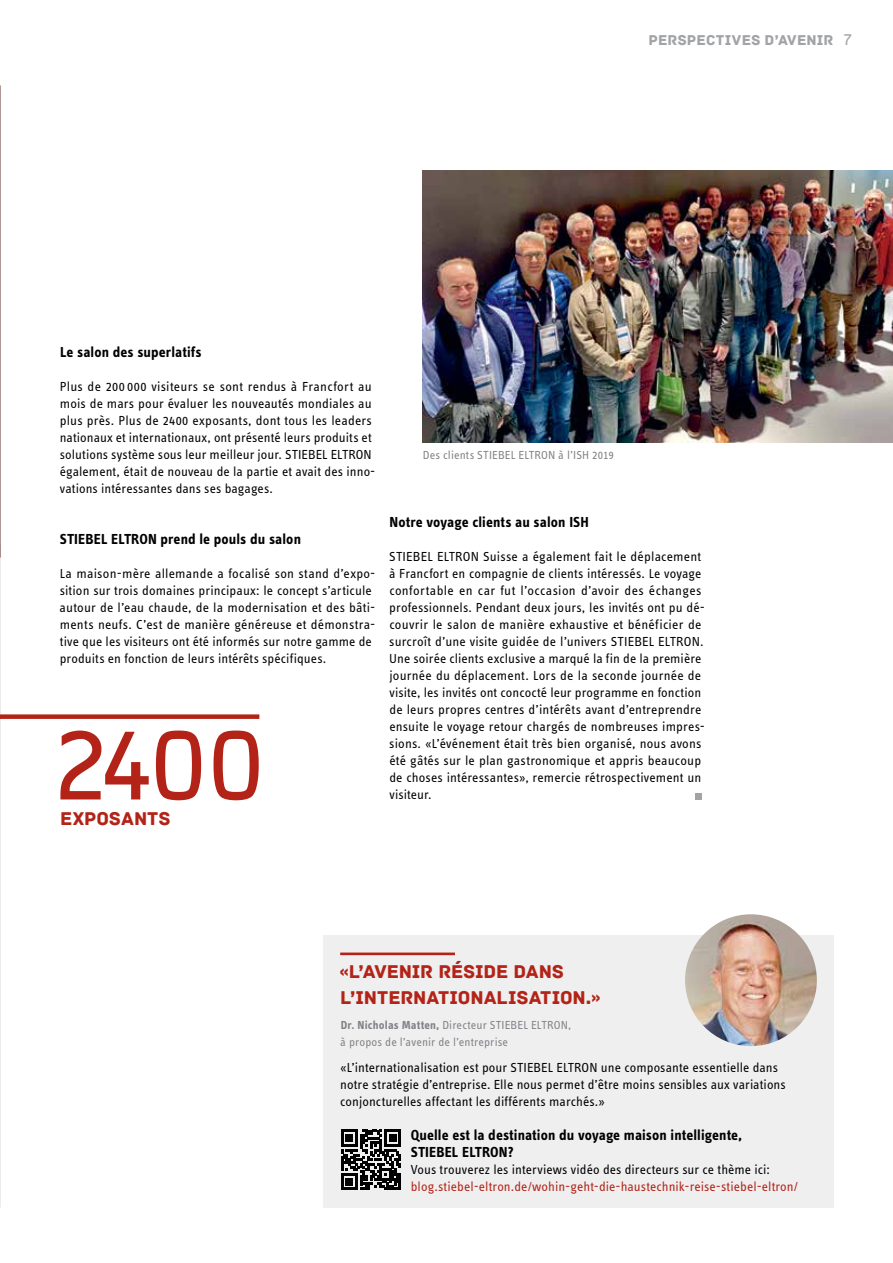
<style>
.page{position:relative;width:893px;height:1263px;background:#fff}
.page>*{position:absolute;margin:0;border:0;box-sizing:border-box;transform-origin:0 0}
.t1{font:93px "F2 FOCR Bczyk Com";color:#b32317}
.t2{font:19.5px/25.5px "Archive";color:#b32317}
.t3{font:700 15px/17px "STE Info Text";letter-spacing:.005em;color:#000}
.t4{font:15px "Archive";letter-spacing:.01em;color:#a1a3a6}
.t5{font:13.5px/17px "STE Info Text";letter-spacing:.01em;color:#000}
.t6{font:13.5px "STE Info Text";letter-spacing:.005em;color:#b32317}
.t7{font:12px/17px "STE Info Text";letter-spacing:.01em;color:#808285}
.s1{font-family:"F2 FOCR Bczyk Com";font-size:14.7px}
.s2{font-weight:700}
</style>
<div class="page">
<img style="left:0;top:544px;width:1px;height:664px">
<div style="left:323px;top:935px;width:510px;height:273px;background:#efeff0"></div>
<img style="left:685px;top:914px;width:132px;height:132px;border-radius:66px">
<img style="left:423px;top:170px;width:470px;height:272px">
<div style="left:695px;top:793px;width:7px;height:6px;background:#a1a3a6"></div>
<div style="left:0;top:714px;width:259px;height:5px;background:#b32317"></div>
<hr style="left:340px;top:952px;width:115px;height:3px;background:#b32317">
<svg style="left:341px;top:1130px;width:60px;height:60px"></svg>
<p class="t4" style="left:649px;top:31px;width:204px">PERSPECTIVES D’AVENIR <span class="s1">7</span></p>
<p class="t3" style="left:60px;top:344px;width:143px">Le salon des superlatifs</p>
<p class="t5" style="left:60px;top:378px;width:317px">Plus de 200 000 visiteurs se sont rendus à Francfort au mois de mars pour évaluer les nouveautés mondiales au plus près. Plus de 2400 exposants, dont tous les leaders nationaux et internationaux, ont présenté leurs produits et solutions système sous leur meilleur jour. STIEBEL ELTRON également, était de nouveau de la partie et avait des inno&shy;vations intéressantes dans ses bagages.</p>
<p class="t3" style="left:60px;top:531px;width:243px">STIEBEL ELTRON prend le pouls du salon</p>
<p class="t5" style="left:60px;top:565px;width:317px">La maison-mère allemande a focalisé son stand d’expo&shy;sition sur trois domaines principaux: le concept s’articule autour de l’eau chaude, de la modernisation et des bâti&shy;ments neufs. C’est de manière généreuse et démonstra&shy;tive que les visiteurs ont été informés sur notre gamme de produits en fonction de leurs intérêts spécifiques.</p>
<h1 class="t1" style="left:54px;top:715px;width:215px">2400</h1>
<h2 class="t2" style="left:60px;top:806px;width:112px">EXPOSANTS</h2>
<p class="t7" style="left:423px;top:447px;width:193px">Des clients STIEBEL ELTRON à l’ISH 2019</p>
<p class="t3" style="left:390px;top:514px;width:201px">Notre voyage clients au salon ISH</p>
<p class="t5" style="left:389px;top:548px;width:317px">STIEBEL ELTRON Suisse a également fait le déplacement à Francfort en compagnie de clients intéressés. Le voyage confortable en car fut l’occasion d’avoir des échanges professionnels. Pendant deux jours, les invités ont pu dé&shy;couvrir le salon de manière exhaustive et bénéficier de surcroît d’une visite guidée de l’univers STIEBEL ELTRON.<br>Une soirée clients exclusive a marqué la fin de la première journée du déplacement. Lors de la seconde journée de visite, les invités ont concocté leur programme en fonction de leurs propres centres d’intérêts avant d’entreprendre ensuite le voyage retour chargés de nombreuses impres&shy;sions. «L’événement était très bien organisé, nous avons été gâtés sur le plan gastronomique et appris beaucoup de choses intéressantes», remercie rétrospectivement un</p>
<p class="t5" style="left:389px;top:786px;width:44px">visiteur.</p>
<h2 class="t2" style="left:340px;top:959px;width:262px">«L’AVENIR RÉSIDE DANS<br>L’INTERNATIONALISATION.»</h2>
<p class="t7" style="left:340px;top:1016px;width:232px"><span class="s2">Dr. Nicholas Matten,</span> Directeur STIEBEL ELTRON, à propos de l’avenir de l’entreprise</p>
<p class="t5" style="left:340px;top:1058px;width:447px">«L’internationalisation est pour STIEBEL ELTRON une composante essentielle dans notre stratégie d’entreprise. Elle nous permet d’être moins sensibles aux variations conjoncturelles affectant les différents marchés.»</p>
<p class="t3" style="left:411px;top:1126px;width:333px">Quelle est la destination du voyage maison intelligente,<br>STIEBEL ELTRON?</p>
<p class="t5" style="left:411px;top:1161px;width:361px">Vous trouverez les interviews vidéo des directeurs sur ce thème ici:</p>
<p class="t6" style="left:411px;top:1178px;width:389px">blog.stiebel-eltron.de/wohin-geht-die-haustechnik-reise-stiebel-eltron/</p>
</div>
